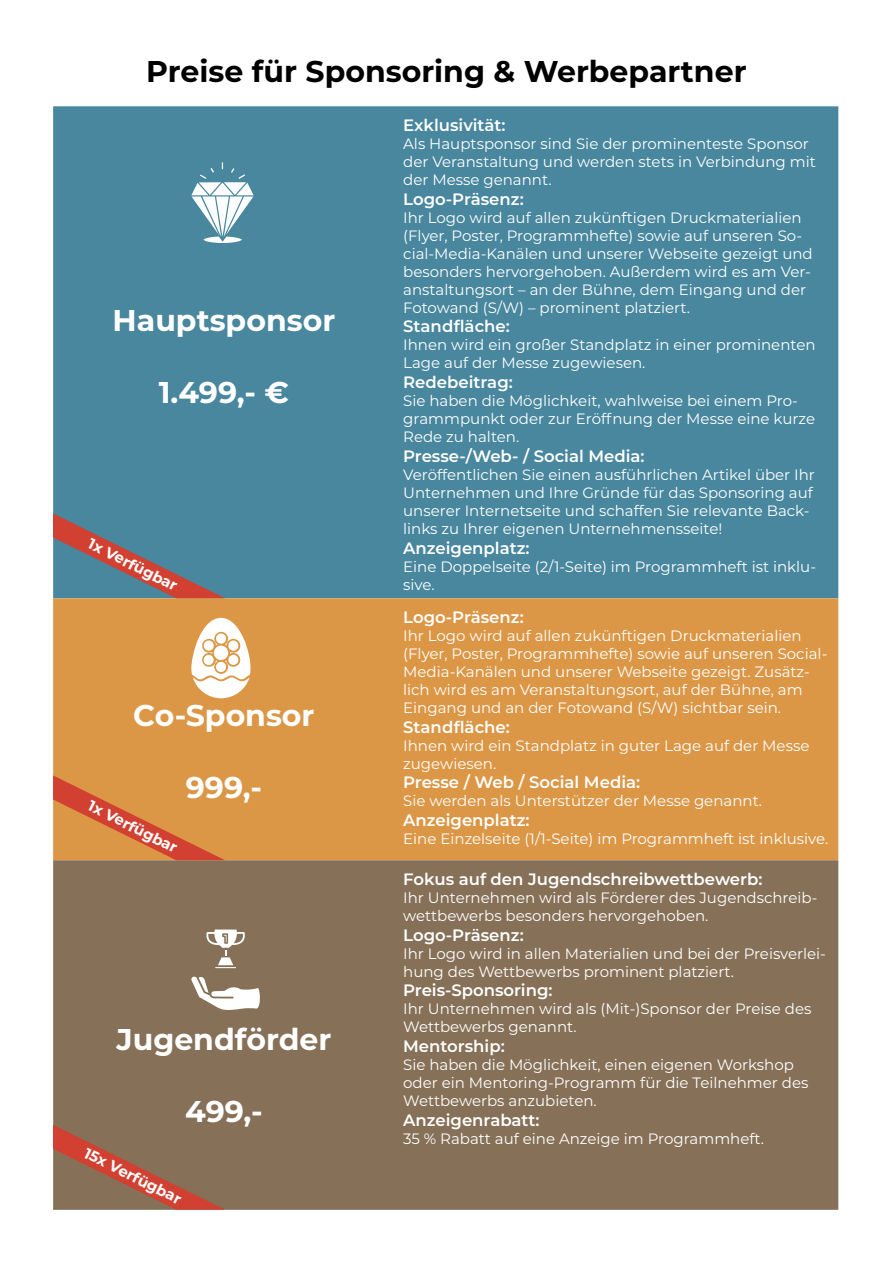
<style>
.page{position:relative;width:893px;height:1263px;background:#fff}
.page>*{position:absolute;margin:0;border:0;box-sizing:border-box;transform-origin:0 0}
.t1{font:700 30px "Montserrat";color:#fff}
.t2{font:700 30px "Montserrat";color:#000}
.t3{font:600 16.5px "Montserrat";color:#fff}
.t4{font:15px/18px "Montserrat";color:#fff}
.t5{font:700 15px "Montserrat";color:#fff}
</style>
<div class="page">
<div style="left:53px;top:106px;width:785px;height:492px;background:#48879e"></div>
<div style="left:53px;top:598px;width:785px;height:262px;background:#db9746"></div>
<div style="left:53px;top:860px;width:785px;height:350px;background:#867158"></div>
<svg style="left:191px;top:162px;width:63px;height:81px"></svg>
<svg style="left:191px;top:618px;width:60px;height:80px"></svg>
<svg style="left:191px;top:976px;width:70px;height:34px"></svg>
<svg style="left:205px;top:929px;width:41px;height:39px"></svg>
<svg style="left:53px;top:513px;width:172px;height:85px;background:#697583"></svg>
<svg style="left:53px;top:775px;width:172px;height:85px;background:#d88141"></svg>
<svg style="left:53px;top:1125px;width:172px;height:85px;background:#98654e"></svg>
<h1 class="t2" style="left:146px;top:50px;width:602px">Preise für Sponsoring &amp; Werbepartner</h1>
<h1 class="t1" style="left:113px;top:299px;width:224px">Hauptsponsor</h1>
<h1 class="t1" style="left:159px;top:371px;width:132px">1.499,- €</h1>
<p class="t5" style="left:94px;top:533px;width:99px;rotate:27deg">1x Verfügbar</p>
<h1 class="t1" style="left:133px;top:693px;width:183px">Co-Sponsor</h1>
<p class="t5" style="left:94px;top:794px;width:99px;rotate:27deg">1x Verfügbar</p>
<h1 class="t1" style="left:186px;top:765px;width:78px">999,-</h1>
<h1 class="t1" style="left:117px;top:1017px;width:216px">Jugendförder</h1>
<h1 class="t1" style="left:185px;top:1089px;width:79px">499,-</h1>
<p class="t5" style="left:90px;top:1142px;width:108px;rotate:27deg">15x Verfügbar</p>
<p class="t3" style="left:403px;top:113px;width:104px">Exklusivität:</p>
<p class="t4" style="left:403px;top:134px;width:414px">Als Hauptsponsor sind Sie der prominenteste Sponsor der Veranstaltung und werden stets in Verbindung mit der Messe genannt.</p>
<p class="t3" style="left:403px;top:187px;width:122px">Logo-Präsenz:</p>
<p class="t4" style="left:403px;top:208px;width:411px">Ihr Logo wird auf allen zukünftigen Druckmaterialien (Flyer, Poster, Programmhefte) sowie auf unseren So&shy;cial-Media-Kanälen und unserer Webseite gezeigt und besonders hervorgehoben. Außerdem wird es am Ver&shy;anstaltungsort – an der Bühne, dem Eingang und der Fotowand (S/W) – prominent platziert.</p>
<p class="t3" style="left:403px;top:315px;width:108px">Standfläche:</p>
<p class="t4" style="left:403px;top:336px;width:414px">Ihnen wird ein großer Standplatz in einer prominenten<br>Lage auf der Messe zugewiesen.</p>
<p class="t3" style="left:403px;top:371px;width:111px">Redebeitrag:</p>
<p class="t4" style="left:403px;top:391px;width:413px">Sie haben die Möglichkeit, wahlweise bei einem Pro&shy;grammpunkt oder zur Eröffnung der Messe eine kurze<br>Rede zu halten.</p>
<p class="t3" style="left:403px;top:444px;width:243px">Presse-/Web- / Social Media:</p>
<p class="t4" style="left:403px;top:465px;width:413px">Veröffentlichen Sie einen ausführlichen Artikel über Ihr Unternehmen und Ihre Gründe für das Sponsoring auf unserer Internetseite und schaffen Sie relevante Back&shy;links zu Ihrer eigenen Unternehmensseite!</p>
<p class="t3" style="left:403px;top:536px;width:128px">Anzeigenplatz:</p>
<p class="t4" style="left:403px;top:557px;width:414px">Eine Doppelseite (2/1-Seite) im Programmheft ist inklu&shy;sive.</p>
<p class="t3" style="left:403px;top:605px;width:122px">Logo-Präsenz:</p>
<p class="t4" style="left:403px;top:626px;width:426px">Ihr Logo wird auf allen zukünftigen Druckmaterialien (Flyer, Poster, Programmhefte) sowie auf unseren Social-Media-Kanälen und unserer Webseite gezeigt. Zusätz&shy;lich wird es am Veranstaltungsort, auf der Bühne, am Eingang und an der Fotowand (S/W) sichtbar sein.</p>
<p class="t3" style="left:403px;top:715px;width:108px">Standfläche:</p>
<p class="t4" style="left:403px;top:736px;width:408px">Ihnen wird ein Standplatz in guter Lage auf der Messe zugewiesen.</p>
<p class="t3" style="left:403px;top:771px;width:238px">Presse / Web / Social Media:</p>
<p class="t4" style="left:403px;top:792px;width:360px">Sie werden als Unterstützer der Messe genannt.</p>
<p class="t3" style="left:403px;top:809px;width:128px">Anzeigenplatz:</p>
<p class="t4" style="left:403px;top:829px;width:427px">Eine Einzelseite (1/1-Seite) im Programmheft ist inklusive.</p>
<p class="t3" style="left:403px;top:867px;width:361px">Fokus auf den Jugendschreibwettbewerb:</p>
<p class="t4" style="left:403px;top:888px;width:416px">Ihr Unternehmen wird als Förderer des Jugendschreib&shy;wettbewerbs besonders hervorgehoben.</p>
<p class="t3" style="left:403px;top:923px;width:122px">Logo-Präsenz:</p>
<p class="t4" style="left:403px;top:944px;width:424px">Ihr Logo wird in allen Materialien und bei der Preisverlei&shy;hung des Wettbewerbs prominent platziert.</p>
<p class="t3" style="left:403px;top:979px;width:151px">Preis-Sponsoring:</p>
<p class="t4" style="left:403px;top:999px;width:410px">Ihr Unternehmen wird als (Mit-)Sponsor der Preise des<br>Wettbewerbs genannt.</p>
<p class="t3" style="left:403px;top:1034px;width:103px">Mentorship:</p>
<p class="t4" style="left:403px;top:1055px;width:407px">Sie haben die Möglichkeit, einen eigenen Workshop oder ein Mentoring-Programm für die Teilnehmer des<br>Wettbewerbs anzubieten.</p>
<p class="t3" style="left:403px;top:1108px;width:138px">Anzeigenrabatt:</p>
<p class="t4" style="left:403px;top:1129px;width:362px">35 % Rabatt auf eine Anzeige im Programmheft.</p>
</div>
